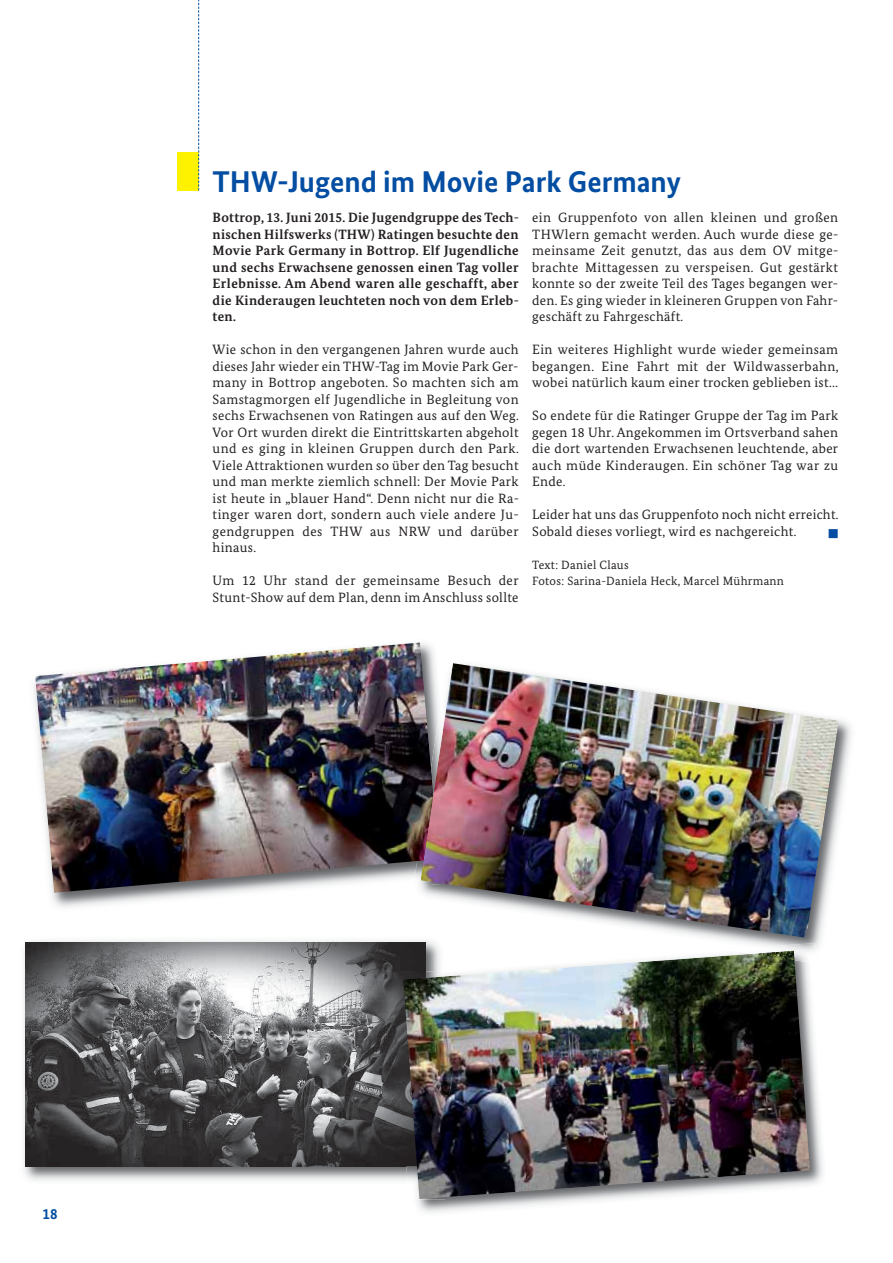
<style>
.page{position:relative;width:893px;height:1263px;background:#fff}
.page>*{position:absolute;margin:0;border:0;box-sizing:border-box;transform-origin:0 0}
.t1{font:700 30px "Bundes Sans";color:#034ea2}
.t2{font:700 15px "Bundes Sans";color:#034ea2}
.t3{font:13.5px/16.5px "Bundes Serif";letter-spacing:.025em;color:#231f20;text-align:justify}
.t4{font:700 13.5px/16.5px "Bundes Serif";letter-spacing:.025em;color:#231f20;text-align:justify}
.t5{font:12px/16.5px "Bundes Serif";letter-spacing:.025em;color:#231f20}
.t6{font:9px "European Pi One";color:#034ea2}
</style>
<div class="page">
<div style="left:177px;top:152px;width:22px;height:38px;background:#fff200"></div>
<svg style="left:198px;top:0;width:1px;height:190px"></svg>
<img style="left:23px;top:941px;width:388px;height:240px">
<img style="left:26px;top:942px;width:385px;height:224px">
<img style="left:409px;top:950px;width:414px;height:263px">
<img style="left:392px;top:972px;width:11px;height:194px">
<img style="left:403px;top:951px;width:407px;height:248px">
<img style="left:34px;top:683px;width:195px;height:225px">
<img style="left:35px;top:642px;width:397px;height:251px">
<img style="left:411px;top:649px;width:441px;height:315px">
<img style="left:724px;top:943px;width:93px;height:21px">
<img style="left:752px;top:951px;width:42px;height:9px">
<img style="left:413px;top:688px;width:8px;height:198px">
<img style="left:417px;top:768px;width:4px;height:93px">
<img style="left:421px;top:663px;width:418px;height:275px">
<h1 class="t1" style="left:213px;top:168px;width:470px">THW-Jugend im Movie Park Germany</h1>
<p class="t4" style="left:213px;top:210px;width:308px">Bottrop, 13. Juni 2015. Die Jugendgruppe des Tech&shy;nischen Hilfswerks (THW) Ratingen besuchte den Movie Park Germany in Bottrop. Elf Jugendliche und sechs Erwachsene genossen einen Tag voller Erlebnisse. Am Abend waren alle geschafft, aber die Kinderaugen leuchteten noch von dem Erleb&shy;ten.</p>
<p class="t3" style="left:213px;top:343px;width:308px">Wie schon in den vergangenen Jahren wurde auch dieses Jahr wieder ein THW-Tag im Movie Park Ger&shy;many in Bottrop angeboten. So machten sich am Samstagmorgen elf Jugendliche in Begleitung von sechs Erwachsenen von Ratingen aus auf den Weg.<br>Vor Ort wurden direkt die Eintrittskarten abgeholt und es ging in kleinen Gruppen durch den Park.<br>Viele Attraktionen wurden so über den Tag besucht und man merkte ziemlich schnell: Der Movie Park ist heute in „blauer Hand“. Denn nicht nur die Ra&shy;tinger waren dort, sondern auch viele andere Ju&shy;gendgruppen des THW aus NRW und darüber hinaus.</p>
<p class="t3" style="left:213px;top:574px;width:307px">Um 12 Uhr stand der gemeinsame Besuch der<br>Stunt-Show auf dem Plan, denn im Anschluss sollte</p>
<p class="t3" style="left:532px;top:211px;width:308px">ein Gruppenfoto von allen kleinen und großen THWlern gemacht werden. Auch wurde diese ge&shy;meinsame Zeit genutzt, das aus dem OV mitge&shy;brachte Mittagessen zu verspeisen. Gut gestärkt konnte so der zweite Teil des Tages begangen wer&shy;den. Es ging wieder in kleineren Gruppen von Fahr&shy;geschäft zu Fahrgeschäft.</p>
<p class="t3" style="left:532px;top:343px;width:308px">Ein weiteres Highlight wurde wieder gemeinsam begangen. Eine Fahrt mit der Wildwasserbahn, wobei natürlich kaum einer trocken geblieben ist…</p>
<p class="t3" style="left:532px;top:409px;width:307px">So endete für die Ratinger Gruppe der Tag im Park gegen 18 Uhr. Angekommen im Ortsverband sahen die dort wartenden Erwachsenen leuchtende, aber auch müde Kinderaugen. Ein schöner Tag war zu Ende.</p>
<p class="t3" style="left:532px;top:508px;width:308px">Leider hat uns das Gruppenfoto noch nicht erreicht.<br>Sobald dieses vorliegt, wird es nachgereicht.</p>
<p class="t6" style="left:829px;top:528px;width:11px">-</p>
<p class="t5" style="left:532px;top:557px;width:253px">Text: Daniel Claus<br>Fotos: Sarina-Daniela Heck, Marcel Mührmann</p>
<p class="t2" style="left:43px;top:1207px;width:16px">18</p>
</div>
